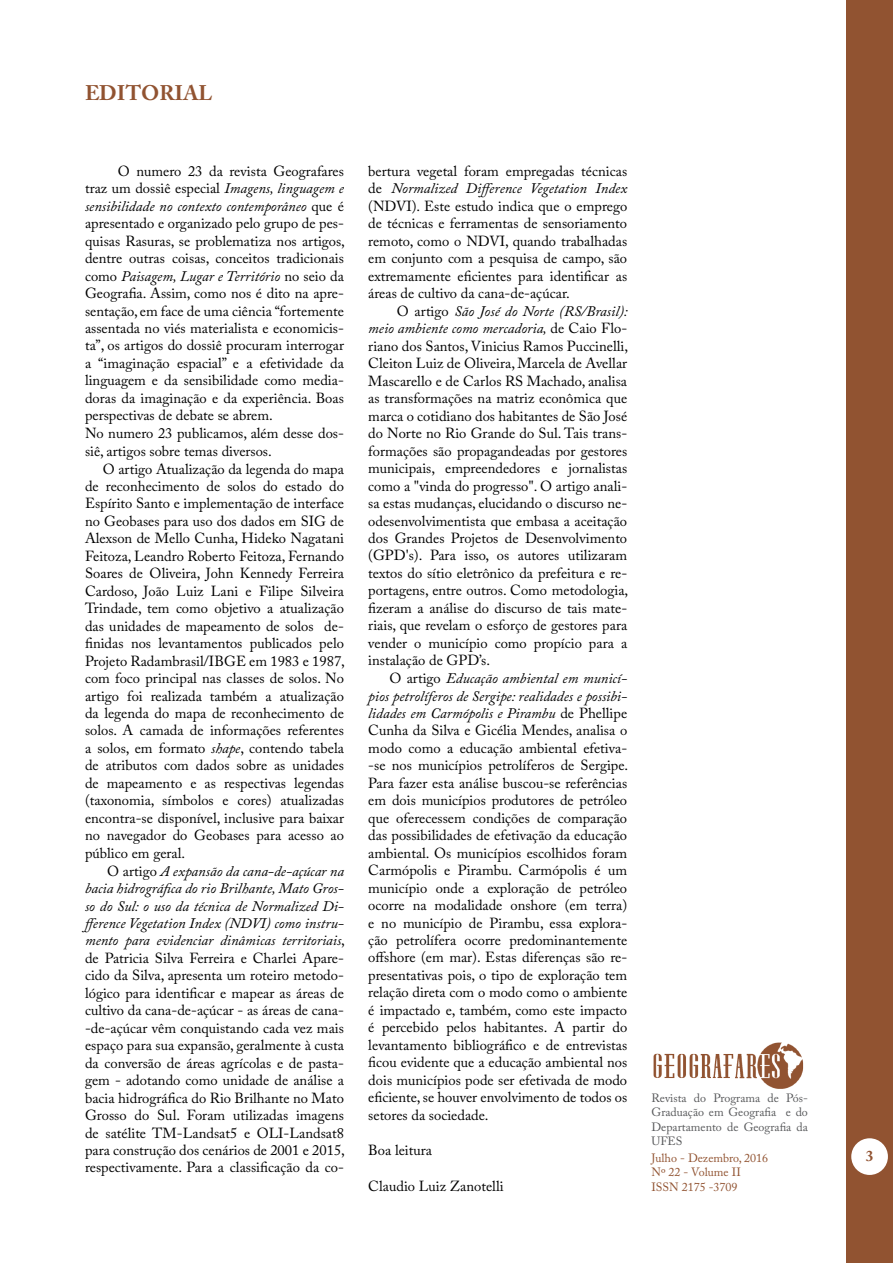
<style>
.page{position:relative;width:893px;height:1263px;background:#fff}
.page>*{position:absolute;margin:0;border:0;box-sizing:border-box;transform-origin:0 0}
.t1{font:700 21px "Adobe Caslon Pro";color:#915331}
.t2{font:700 15px "Adobe Caslon Pro";color:#915331}
.t3{font:14.55px/17.4px "Adobe Caslon Pro";color:#000;text-align:justify}
.t4{font:12px/14.4px "Adobe Caslon Pro";color:#57585a;text-align:justify}
.t5{font:12px/14.9px "Adobe Caslon Pro";color:#915331}
.s1{font-style:italic}
</style>
<div class="page">
<img style="left:653px;top:1042px;width:151px;height:47px">
<div style="left:846px;top:0;width:47px;height:1263px;background:#915331"></div>
<div style="left:851px;top:1138px;width:37px;height:37px;background:#fff;border-radius:50%"></div>
<p class="t1" style="left:85px;top:81px;width:129px">EDITORIAL</p>
<p class="t3" style="left:85px;top:162px;width:261px;text-indent:33px">O numero 23 da revista Geografares traz um dossiê especial <span class="s1">Imagens, linguagem e sensibilidade no contexto contemporâneo</span> que é apresentado e organizado pelo grupo de pes&shy;quisas Rasuras, se problematiza nos artigos, dentre outras coisas, conceitos tradicionais como <span class="s1">Paisagem, Lugar e Território</span> no seio da Geografia. Assim, como nos é dito na apre&shy;sentação, em face de uma ciência “fortemente assentada no viés materialista e economicis&shy;ta”, os artigos do dossiê procuram interrogar a “imaginação espacial” e a efetividade da linguagem e da sensibilidade como media&shy;doras da imaginação e da experiência. Boas perspectivas de debate se abrem.</p>
<p class="t3" style="left:85px;top:424px;width:260px">No numero 23 publicamos, além desse dos&shy;siê, artigos sobre temas diversos.</p>
<p class="t3" style="left:85px;top:460px;width:261px;text-indent:18px">O artigo Atualização da legenda do mapa de reconhecimento de solos do estado do Espírito Santo e implementação de interface no Geobases para uso dos dados em SIG de Alexson de Mello Cunha, Hideko Nagatani Feitoza, Leandro Roberto Feitoza, Fernando Soares de Oliveira, John Kennedy Ferreira Cardoso, João Luiz Lani e Filipe Silveira Trindade, tem como objetivo a atualização das unidades de mapeamento de solos de&shy;finidas nos levantamentos publicados pelo Projeto Radambrasil/IBGE em 1983 e 1987, com foco principal nas classes de solos. No artigo foi realizada também a atualização da legenda do mapa de reconhecimento de solos. A camada de informações referentes a solos, em formato <span class="s1">shape</span>, contendo tabela de atributos com dados sobre as unidades de mapeamento e as respectivas legendas (taxonomia, símbolos e cores) atualizadas encontra-se disponível, inclusive para baixar no navegador do Geobases para acesso ao público em geral.</p>
<p class="t3" style="left:85px;top:862px;width:261px;text-indent:22px">O artigo <span class="s1">A expansão da cana-de-açúcar na bacia hidrográfica do rio Brilhante, Mato Gros&shy;so do Sul: o uso da técnica de Normalized Di&shy;fference Vegetation Index (NDVI) como instru&shy;mento para evidenciar dinâmicas territoriais</span>, de Patricia Silva Ferreira e Charlei Apare&shy;cido da Silva, apresenta um roteiro metodo&shy;lógico para identificar e mapear as áreas de cultivo da cana-de-açúcar - as áreas de cana--de-açúcar vêm conquistando cada vez mais espaço para sua expansão, geralmente à custa da conversão de áreas agrícolas e de pasta&shy;gem - adotando como unidade de análise a bacia hidrográfica do Rio Brilhante no Mato Grosso do Sul. Foram utilizadas imagens de satélite TM-Landsat5 e OLI-Landsat8 para construção dos cenários de 2001 e 2015, respectivamente. Para a classificação da co-</p>
<p class="t3" style="left:368px;top:162px;width:260px">bertura vegetal foram empregadas técnicas de <span class="s1">Normalized Difference Vegetation Index </span>(NDVI). Este estudo indica que o emprego de técnicas e ferramentas de sensoriamento remoto, como o NDVI, quando trabalhadas em conjunto com a pesquisa de campo, são extremamente eficientes para identificar as áreas de cultivo da cana-de-açúcar.</p>
<p class="t3" style="left:368px;top:302px;width:261px;text-indent:29px">O artigo <span class="s1">São José do Norte (RS/Brasil): meio ambiente como mercadoria,</span> de Caio Flo&shy;riano dos Santos, Vinicius Ramos Puccinelli, Cleiton Luiz de Oliveira, Marcela de Avellar Mascarello e de Carlos RS Machado, analisa as transformações na matriz econômica que marca o cotidiano dos habitantes de São José do Norte no Rio Grande do Sul. Tais trans&shy;formações são propagandeadas por gestores municipais, empreendedores e jornalistas como a "vinda do progresso". O artigo anali&shy;sa estas mudanças, elucidando o discurso ne&shy;odesenvolvimentista que embasa a aceitação dos Grandes Projetos de Desenvolvimento (GPD's). Para isso, os autores utilizaram textos do sítio eletrônico da prefeitura e re&shy;portagens, entre outros. Como metodologia, fizeram a análise do discurso de tais mate&shy;riais, que revelam o esforço de gestores para vender o município como propício para a instalação de GPD’s.</p>
<p class="t3" style="left:368px;top:669px;width:261px;text-indent:21px">O artigo <span class="s1">Educação ambiental em municí&shy;pios petrolíferos de Sergipe: realidades e possibi&shy;lidades em Carmópolis e Pirambu</span> de Phellipe Cunha da Silva e Gicélia Mendes, analisa o modo como a educação ambiental efetiva--se nos municípios petrolíferos de Sergipe.<br>Para fazer esta análise buscou-se referências em dois municípios produtores de petróleo que oferecessem condições de comparação das possibilidades de efetivação da educação ambiental. Os municípios escolhidos foram Carmópolis e Pirambu. Carmópolis é um município onde a exploração de petróleo ocorre na modalidade onshore (em terra) e no município de Pirambu, essa explora&shy;ção petrolífera ocorre predominantemente offshore (em mar). Estas diferenças são re&shy;presentativas pois, o tipo de exploração tem relação direta com o modo como o ambiente é impactado e, também, como este impacto é percebido pelos habitantes. A partir do levantamento bibliográfico e de entrevistas ficou evidente que a educação ambiental nos dois municípios pode ser efetivada de modo eficiente, se houver envolvimento de todos os setores da sociedade.</p>
<p class="t3" style="left:368px;top:1142px;width:65px">Boa leitura</p>
<p class="t3" style="left:368px;top:1177px;width:137px">Claudio Luiz Zanotelli</p>
<p class="t4" style="left:651px;top:1090px;width:158px">Revista do Programa de Pós-Graduação em Geografia e do Departamento de Geografia da UFES</p>
<p class="t5" style="left:651px;top:1150px;width:118px">Julho - Dezembro, 2016<br>Nº 22 - Volume II<br>ISSN 2175 -3709</p>
<p class="t2" style="left:866px;top:1147px;width:9px">3</p>
</div>
